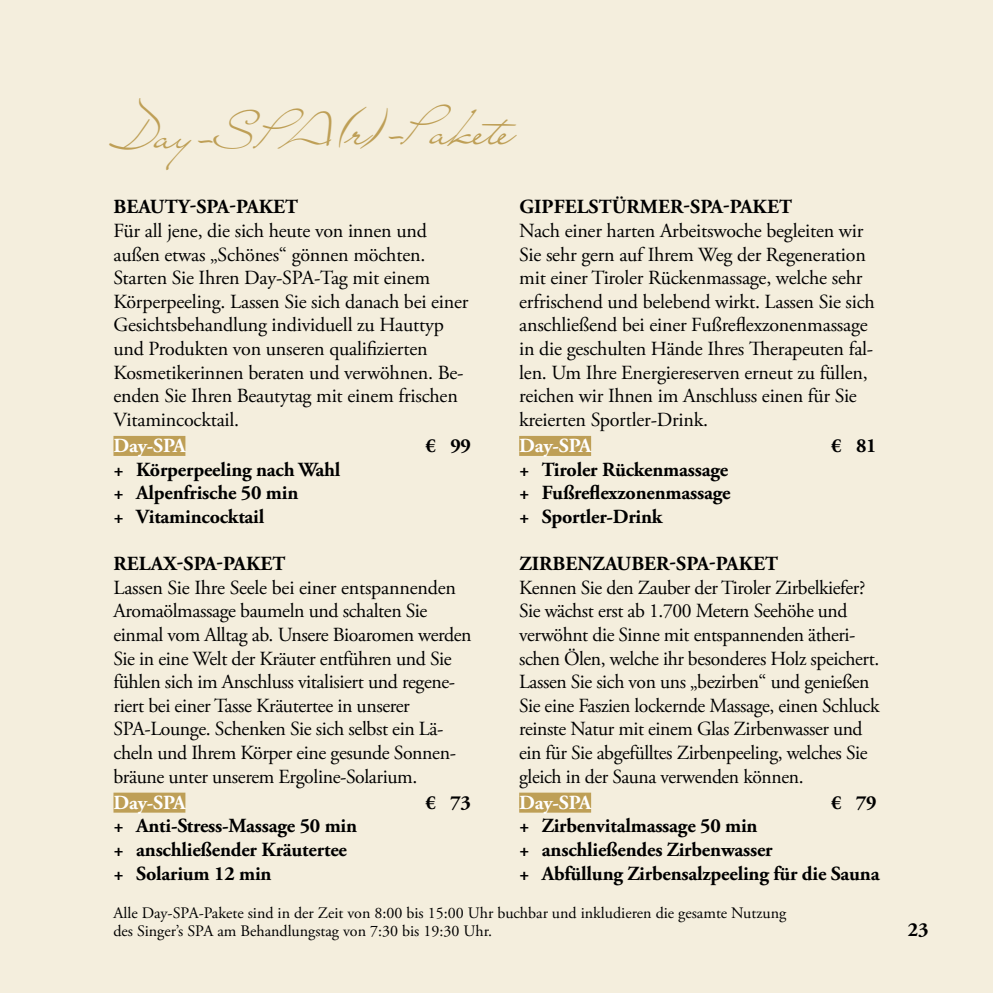
<style>
.page{position:relative;width:993px;height:993px;background:#fff}
.page>*{position:absolute;margin:0;border:0;box-sizing:border-box;transform-origin:0 0}
.t1{font:48px "Liana";color:#be9f56}
.t2{font:20px/23.6px "Adobe Garamond Pro";letter-spacing:-.02em;color:#000}
.t3{font:700 20px/23.6px "Adobe Garamond Pro";letter-spacing:-.01em;color:#000}
.t4{font:700 20px "Adobe Garamond Pro";letter-spacing:-.015em;color:#fff}
.t5{font:16px/18px "Adobe Garamond Pro";color:#000}
.s1{font-size:36px}
</style>
<div class="page">
<div style="left:0;top:0;width:992px;height:992px;background:#f4eedd"></div>
<div style="left:113px;top:436px;width:72px;height:20px;background:#be9f56"></div>
<div style="left:113px;top:792px;width:72px;height:20px;background:#be9f56"></div>
<div style="left:519px;top:436px;width:72px;height:20px;background:#be9f56"></div>
<div style="left:519px;top:792px;width:72px;height:20px;background:#be9f56"></div>
<h1 class="t1" style="left:113px;top:98px;width:402px">Day-S<sub>P</sub>A(r)-<span class="s1">P</span>akete</h1>
<p class="t3" style="left:114px;top:195px;width:186px">BEAUTY-SPA-PAKET</p>
<p class="t2" style="left:113px;top:219px;width:356px">Für all jene, die sich heute von innen und außen etwas „Schönes“ gönnen möchten.<br>Starten Sie Ihren Day-SPA-Tag mit einem Körperpeeling. Lassen Sie sich danach bei einer Gesichtsbehandlung individuell zu Hauttyp und Produkten von unseren qualifizierten Kosmetikerinnen beraten und verwöhnen. Be&shy;enden Sie Ihren Beautytag mit einem frischen Vitamincocktail.</p>
<p class="t4" style="left:113px;top:434px;width:74px">Day-SPA</p>
<p class="t3" style="left:425px;top:434px;width:47px">€ 99</p>
<p class="t3" style="left:113px;top:457px;width:228px">+ Körperpeeling nach Wahl + Alpenfrische 50 min<br>+ Vitamincocktail</p>
<p class="t3" style="left:114px;top:552px;width:173px">RELAX-SPA-PAKET</p>
<p class="t2" style="left:113px;top:576px;width:359px">Lassen Sie Ihre Seele bei einer entspannenden Aromaölmassage baumeln und schalten Sie einmal vom Alltag ab. Unsere Bioaromen werden Sie in eine Welt der Kräuter entführen und Sie fühlen sich im Anschluss vitalisiert und regene&shy;riert bei einer Tasse Kräutertee in unserer SPA-Lounge. Schenken Sie sich selbst ein Lä&shy;cheln und Ihrem Körper eine gesunde Sonnen&shy;bräune unter unserem Ergoline-Solarium.</p>
<p class="t4" style="left:113px;top:790px;width:74px">Day-SPA</p>
<p class="t3" style="left:425px;top:790px;width:47px">€ 73</p>
<p class="t3" style="left:113px;top:814px;width:245px">+ Anti-Stress-Massage 50 min + anschließender Kräutertee + Solarium 12 min</p>
<p class="t3" style="left:519px;top:195px;width:274px">GIPFELSTÜRMER-SPA-PAKET</p>
<p class="t2" style="left:519px;top:219px;width:357px">Nach einer harten Arbeitswoche begleiten wir Sie sehr gern auf Ihrem Weg der Regeneration mit einer Tiroler Rückenmassage, welche sehr erfrischend und belebend wirkt. Lassen Sie sich anschließend bei einer Fußreflexzonenmassage in die geschulten Hände Ihres Therapeuten fal&shy;len. Um Ihre Energiereserven erneut zu füllen, reichen wir Ihnen im Anschluss einen für Sie kreierten Sportler-Drink.</p>
<p class="t4" style="left:519px;top:434px;width:74px">Day-SPA</p>
<p class="t3" style="left:831px;top:434px;width:47px">€ 81</p>
<p class="t3" style="left:519px;top:457px;width:213px;text-align:justify">+ Tiroler Rückenmassage + Fußreflexzonenmassage + Sportler-Drink</p>
<p class="t3" style="left:519px;top:552px;width:260px">ZIRBENZAUBER-SPA-PAKET</p>
<p class="t2" style="left:519px;top:576px;width:361px">Kennen Sie den Zauber der Tiroler Zirbelkiefer?<br>Sie wächst erst ab 1.700 Metern Seehöhe und verwöhnt die Sinne mit entspannenden ätheri&shy;schen Ölen, welche ihr besonderes Holz speichert.<br>Lassen Sie sich von uns „bezirben“ und genießen Sie eine Faszien lockernde Massage, einen Schluck reinste Natur mit einem Glas Zirbenwasser und ein für Sie abgefülltes Zirbenpeeling, welches Sie gleich in der Sauna verwenden können.</p>
<p class="t4" style="left:519px;top:790px;width:74px">Day-SPA</p>
<p class="t3" style="left:831px;top:790px;width:47px">€ 79</p>
<p class="t3" style="left:519px;top:814px;width:362px">+ Zirbenvitalmassage 50 min<br>+ anschließendes Zirbenwasser<br>+ Abfüllung Zirbensalzpeeling für die Sauna</p>
<p class="t5" style="left:113px;top:904px;width:674px">Alle Day-SPA-Pakete sind in der Zeit von 8:00 bis 15:00 Uhr buchbar und inkludieren die gesamte Nutzung des Singer’s SPA am Behandlungstag von 7:30 bis 19:30 Uhr.</p>
<p class="t3" style="left:907px;top:918px;width:22px">23</p>
</div>
